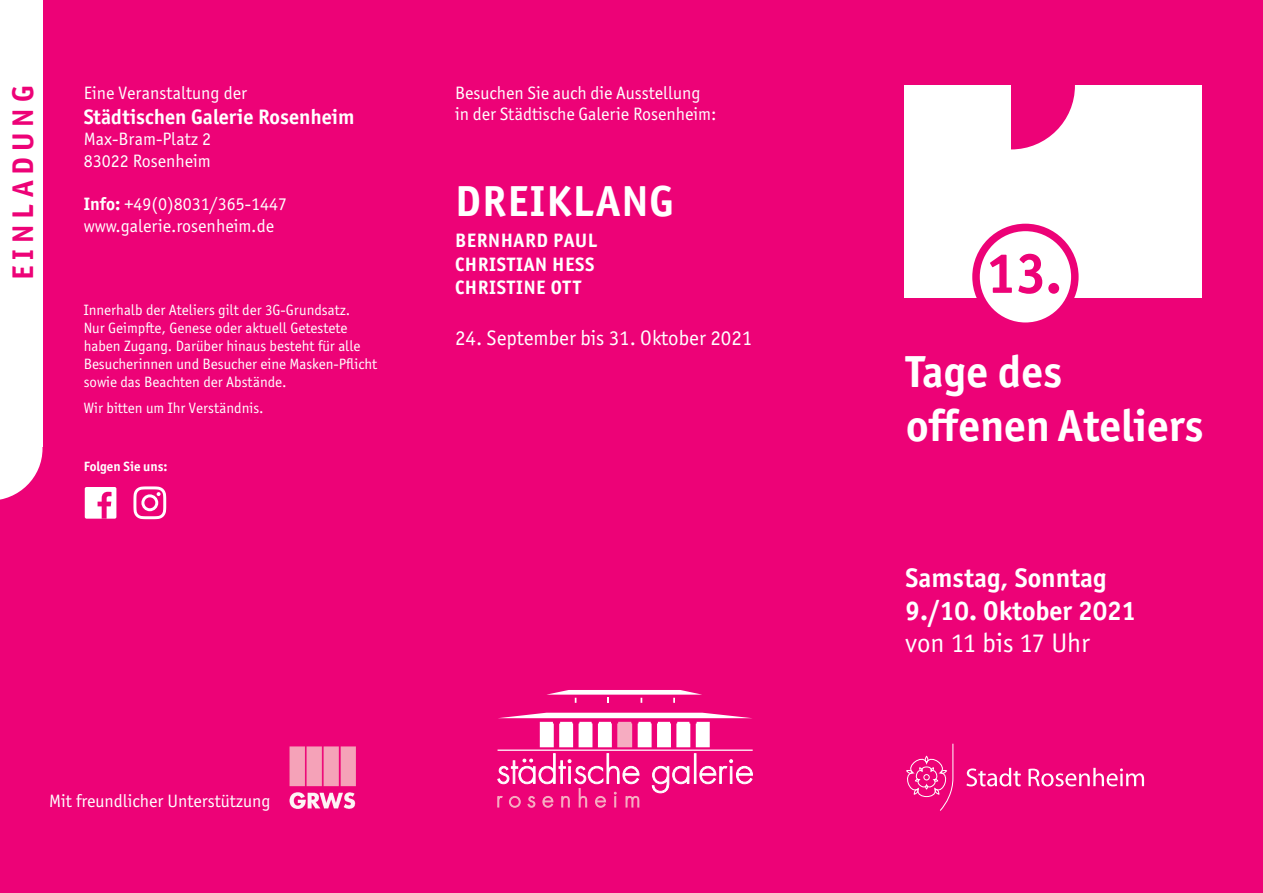
<style>
.page{position:relative;width:1263px;height:893px;background:#ed0277}
.page>*{position:absolute;margin:0;border:0;box-sizing:border-box;transform-origin:0 0}
.t1{font:700 57px "Officina Sans ITC Pro";color:#ed0277}
.t2{font:700 45px/54px "Officina Sans ITC Pro";color:#fff}
.t3{font:700 43.5px "Officina Sans ITC Pro";letter-spacing:.03em;color:#fff}
.t4{font:700 30px "Officina Sans ITC Pro";letter-spacing:.2em;color:#ed0277}
.t5{font:700 27px/32.4px "Officina Sans ITC Pro";color:#fff}
.t6{font:27px "Officina Sans ITC Pro";color:#fff}
.t7{font:21px "Officina Sans ITC Pro";color:#fff}
.t8{font:700 21px "Officina Sans ITC Pro";color:#fff}
.t9{font:700 19.5px/23.4px "Officina Sans ITC Pro";letter-spacing:.03em;color:#fff}
.t10{font:18px/21.6px "Officina Sans ITC Pro";color:#fff}
.t11{font:15px/18px "Officina Sans ITC Pro";color:#fff}
.t12{font:700 13.5px "Officina Sans ITC Pro";color:#fff}
.s1{font-weight:700}
</style>
<div class="page">
<div style="left:904px;top:86px;width:298px;height:212px;background:#fff"></div>
<div style="left:947px;top:22px;width:128px;height:127px;background:#ed0277;border-radius:50%"></div>
<div style="left:904px;top:86px;width:107px;height:212px;background:#fff"></div>
<svg style="left:906px;top:744px;width:47px;height:67px"></svg>
<svg style="left:966px;top:768px;width:55px;height:18px"></svg>
<svg style="left:1028px;top:768px;width:116px;height:18px"></svg>
<svg style="left:0;top:446px;width:43px;height:54px"></svg>
<div style="left:0;top:0;width:43px;height:446px;background:#fff"></div>
<img style="left:289px;top:746px;width:67px;height:63px">
<div style="left:976px;top:227px;width:99px;height:99px;background:#fff;border-radius:50%"></div>
<div style="left:972px;top:224px;width:106px;height:106px;border:8px solid #ed0277;border-radius:50%"></div>
<svg style="left:547px;top:690px;width:155px;height:13px"></svg>
<svg style="left:498px;top:713px;width:254px;height:34px"></svg>
<svg style="left:652px;top:766px;width:37px;height:27px"></svg>
<div style="left:694px;top:753px;width:2px;height:30px;border:1px solid #fff"></div>
<svg style="left:699px;top:759px;width:54px;height:25px"></svg>
<svg style="left:497px;top:753px;width:142px;height:55px"></svg>
<hr style="left:497px;top:749px;width:256px;height:2px;background:#fff">
<div style="left:85px;top:487px;width:31px;height:32px;background:#fff;border-radius:2px"></div>
<svg style="left:98px;top:492px;width:13px;height:27px"></svg>
<svg style="left:133px;top:486px;width:33px;height:33px"></svg>
<h3 class="t4" style="left:4px;top:280px;width:196px;rotate:-90deg">EINLADUNG</h3>
<p class="t10" style="left:84px;top:82px;width:165px">Eine Veranstaltung der</p>
<h3 class="t8" style="left:84px;top:104px;width:272px">Städtischen Galerie Rosenheim</h3>
<p class="t10" style="left:84px;top:128px;width:129px">Max-Bram-Platz 2<br>83022 Rosenheim</p>
<p class="t10" style="left:84px;top:193px;width:205px"><span class="s1">Info:</span> +49(0)8031/365-1447 www.galerie.rosenheim.de</p>
<p class="t11" style="left:84px;top:300px;width:295px">Innerhalb der Ateliers gilt der 3G-Grundsatz.<br>Nur Geimpfte, Genese oder aktuell Getestete haben Zugang. Darüber hinaus besteht für alle Besucherinnen und Besucher eine Masken-Pflicht sowie das Beachten der Abstände.</p>
<p class="t11" style="left:84px;top:399px;width:181px">Wir bitten um Ihr Verständnis.</p>
<p class="t12" style="left:84px;top:458px;width:85px">Folgen Sie uns:</p>
<p class="t10" style="left:455px;top:82px;width:263px">Besuchen Sie auch die Ausstellung in der Städtische Galerie Rosenheim:</p>
<h3 class="t3" style="left:455px;top:174px;width:220px">DREIKLANG</h3>
<h3 class="t9" style="left:455px;top:229px;width:144px">BERNHARD PAUL<br>CHRISTIAN HESS<br>CHRISTINE OTT</h3>
<h3 class="t7" style="left:455px;top:325px;width:299px">24. September bis 31. Oktober 2021</h3>
<p class="t10" style="left:49px;top:790px;width:223px">Mit freundlicher Unterstützung</p>
<h1 class="t1" style="left:986px;top:238px;width:77px">13.</h1>
<h2 class="t2" style="left:906px;top:344px;width:299px">Tage des offenen Ateliers</h2>
<h3 class="t5" style="left:905px;top:562px;width:232px">Samstag, Sonntag<br>9./10. Oktober 2021</h3>
<h3 class="t6" style="left:905px;top:627px;width:186px">von 11 bis 17 Uhr</h3>
</div>
